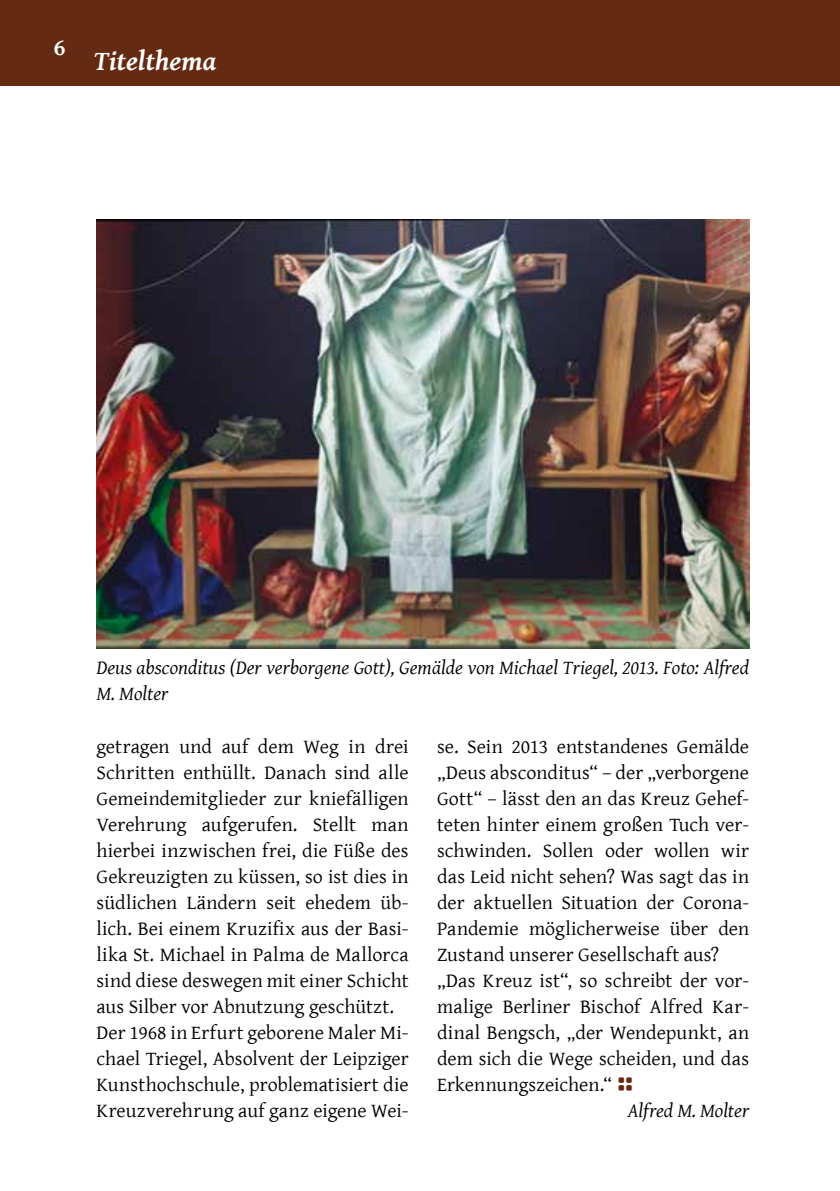
<style>
.page{position:relative;width:840px;height:1191px;background:#fff}
.page>*{position:absolute;margin:0;border:0;box-sizing:border-box;transform-origin:0 0}
.t1{font:italic 700 28px "Gentium Basic";color:#fff}
.t2{font:700 24px "Gentium Basic";color:#fff}
.t3{font:20px/26px "Gentium Basic";color:#000}
.t4{font:italic 20px/26px "Gentium Basic";color:#000}
.s1{font-family:"Entypo";font-size:44px;color:#642a12}
</style>
<div class="page">
<div style="left:0;top:0;width:839px;height:85px;background:#642a12"></div>
<img style="left:96px;top:219px;width:652px;height:429px">
<p class="t2" style="left:53px;top:29px;width:14px">6</p>
<h1 class="t1" style="left:94px;top:40px;width:124px">Titelthema</h1>
<p class="t4" style="left:96px;top:653px;width:653px">Deus absconditus (Der verborgene Gott), Gemälde von Michael Triegel, 2013. Foto: Alfred<br>M. Molter</p>
<p class="t3" style="left:96px;top:732px;width:313px">getragen und auf dem Weg in drei Schritten enthüllt. Danach sind alle Gemeindemitglieder zur kniefälligen Verehrung aufgerufen. Stellt man hierbei inzwischen frei, die Füße des Gekreuzigten zu küssen, so ist dies in südlichen Ländern seit ehedem üb&shy;lich. Bei einem Kruzifix aus der Basi&shy;lika St. Michael in Palma de Mallorca sind diese deswegen mit einer Schicht aus Silber vor Abnutzung geschützt.<br>Der 1968 in Erfurt geborene Maler Mi&shy;chael Triegel, Absolvent der Leipziger Kunsthochschule, problematisiert die Kreuzverehrung auf ganz eigene Wei-</p>
<p class="t3" style="left:437px;top:732px;width:313px">se. Sein 2013 entstandenes Gemälde</p>
<p class="t3" style="left:437px;top:758px;width:313px">„Deus absconditus“ – der „verborgene</p>
<p class="t3" style="left:437px;top:784px;width:313px">Gott“ – lässt den an das Kreuz Gehef-</p>
<p class="t3" style="left:437px;top:810px;width:313px">teten hinter einem großen Tuch ver-</p>
<p class="t3" style="left:437px;top:836px;width:313px">schwinden. Sollen oder wollen wir</p>
<p class="t3" style="left:437px;top:862px;width:313px">das Leid nicht sehen? Was sagt das in</p>
<p class="t3" style="left:437px;top:888px;width:313px">der aktuellen Situation der Corona-</p>
<p class="t3" style="left:437px;top:914px;width:313px">Pandemie möglicherweise über den</p>
<p class="t3" style="left:437px;top:940px;width:283px">Zustand unserer Gesellschaft aus?</p>
<p class="t3" style="left:437px;top:966px;width:313px">„Das Kreuz ist“, so schreibt der vor-</p>
<p class="t3" style="left:437px;top:992px;width:313px">malige Berliner Bischof Alfred Kar-</p>
<p class="t3" style="left:437px;top:1018px;width:313px">dinal Bengsch, „der Wendepunkt, an</p>
<p class="t3" style="left:437px;top:1044px;width:313px">dem sich die Wege scheiden, und das</p>
<p class="t3" style="left:437px;top:1070px;width:198px">Erkennungszeichen.“ <span class="s1">⚏</span></p>
<p class="t4" style="left:627px;top:1096px;width:123px">Alfred M. Molter</p>
</div>
